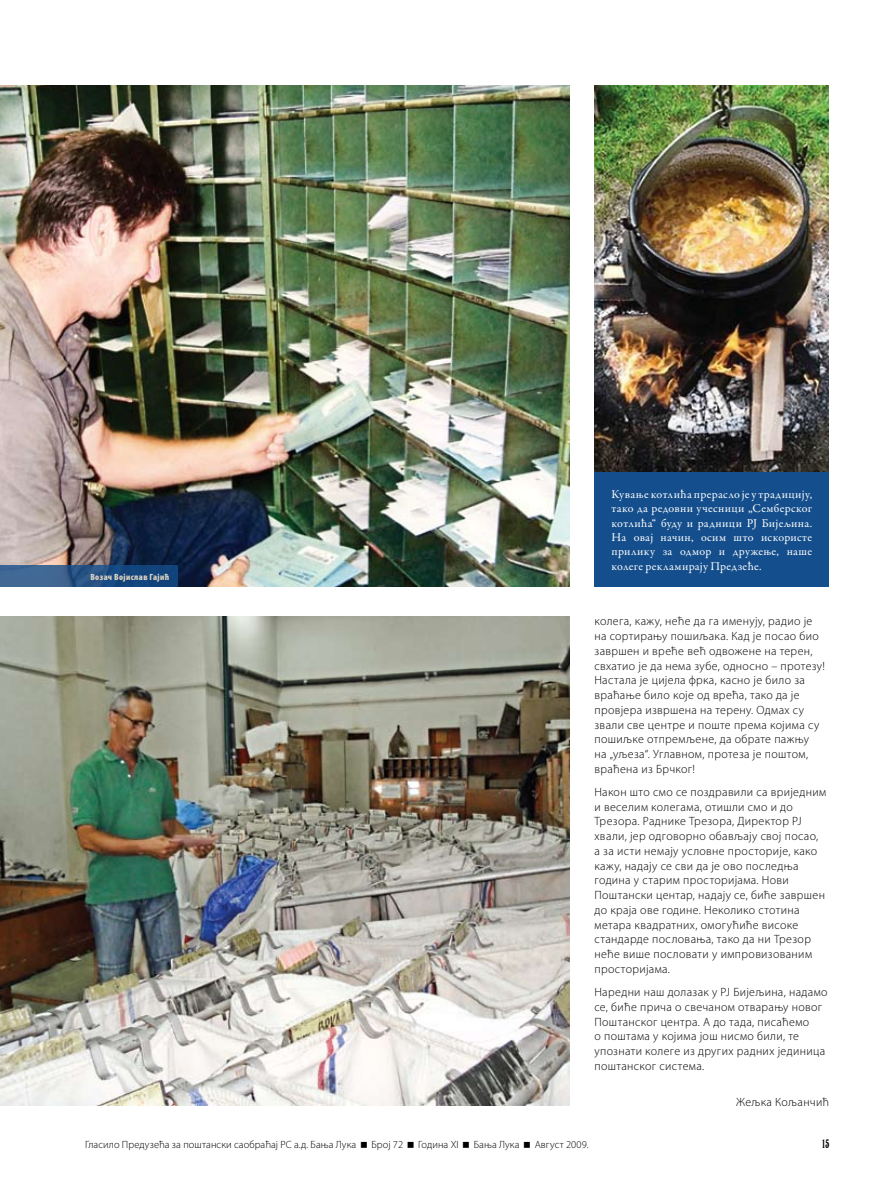
<style>
.page{position:relative;width:893px;height:1191px;background:#fff}
.page>*{position:absolute;margin:0;border:0;box-sizing:border-box;transform-origin:0 0}
.t1{font:300 12px/14.7px "Myriad Pro";letter-spacing:.03em;color:#000}
.t2{font:12px/14.4px "Garamond Premr Pro";letter-spacing:.025em;color:#fff;text-align:justify}
.t3{font:12px "Windsor";color:#000}
.t4{font:300 10.5px "Myriad Pro";letter-spacing:.01em;color:#000}
.t5{font:900 condensed 9px "Myriad Pro";letter-spacing:.045em;color:#ded3c0}
</style>
<div class="page">
<img style="left:0;top:85px;width:570px;height:502px">
<img style="left:0;top:617px;width:570px;height:489px">
<img style="left:594px;top:85px;width:235px;height:387px">
<div style="left:594px;top:472px;width:235px;height:115px;background:#144e8c"></div>
<svg style="left:0;top:566px;width:177px;height:21px;background:#285487"></svg>
<p class="t5" style="left:90px;top:572px;width:80px">Возач Војислав Гајић</p>
<p class="t2" style="left:611px;top:487px;width:202px">Кување котлића прерасло је у традицију, тако да редовни учесници „Семберског котлића“ буду и радници РЈ Бијељина.<br>На овај начин, осим што искористе прилику за одмор и дружење, наше колеге рекламирају Предзеће.</p>
<p class="t1" style="left:594px;top:614px;width:232px">колега, кажу, неће да га именују, радио је на сортирању пошиљака. Кад је посао био завршен и вреће већ одвожене на терен, свхатио је да нема зубе, односно – протезу!<br>Настала је цијела фрка, касно је било за враћање било које од врећа, тако да је провјера извршена на терену. Одмах су звали све центре и поште према којима су пошиљке отпремљене, да обрате пажњу<br>на „уљеза“. Углавном, протеза је поштом, враћена из Брчког!</p>
<p class="t1" style="left:594px;top:785px;width:233px">Након што смо се поздравили са вриједним и веселим колегама, отишли смо и до Трезора. Раднике Трезора, Директор РЈ хвали, јер одговорно обављају свој посао, а за исти немају условне просторије, како кажу, надају се сви да је ово последња година у старим просторијама. Нови Поштански центар, надају се, биће завршен до краја ове године. Неколико стотина метара квадратних, омогућиће високе стандарде пословања, тако да ни Трезор неће више пословати у импровизованим просторијама.</p>
<p class="t1" style="left:594px;top:985px;width:235px">Наредни наш долазак у РЈ Бијељина, надамо се, биће прича о свечаном отварању новог Поштанског центра. А до тада, писаћемо<br>о поштама у којима још нисмо били, те упознати колеге из других радних јединица поштанског система.</p>
<p class="t1" style="left:736px;top:1094px;width:95px">Жељка Кољанчић</p>
<p class="t4" style="left:85px;top:1139px;width:273px">Гласило Предузећа за поштански саобраћај РС а.д. Бања Лука</p>
<p class="t4" style="left:371px;top:1139px;width:33px">Број 72</p>
<p class="t4" style="left:418px;top:1139px;width:42px">Година XI</p>
<p class="t4" style="left:474px;top:1139px;width:47px">Бања Лука</p>
<p class="t4" style="left:535px;top:1139px;width:55px">Август 2009.</p>
<p class="t3" style="left:822px;top:1137px;width:8px">15</p>
</div>
